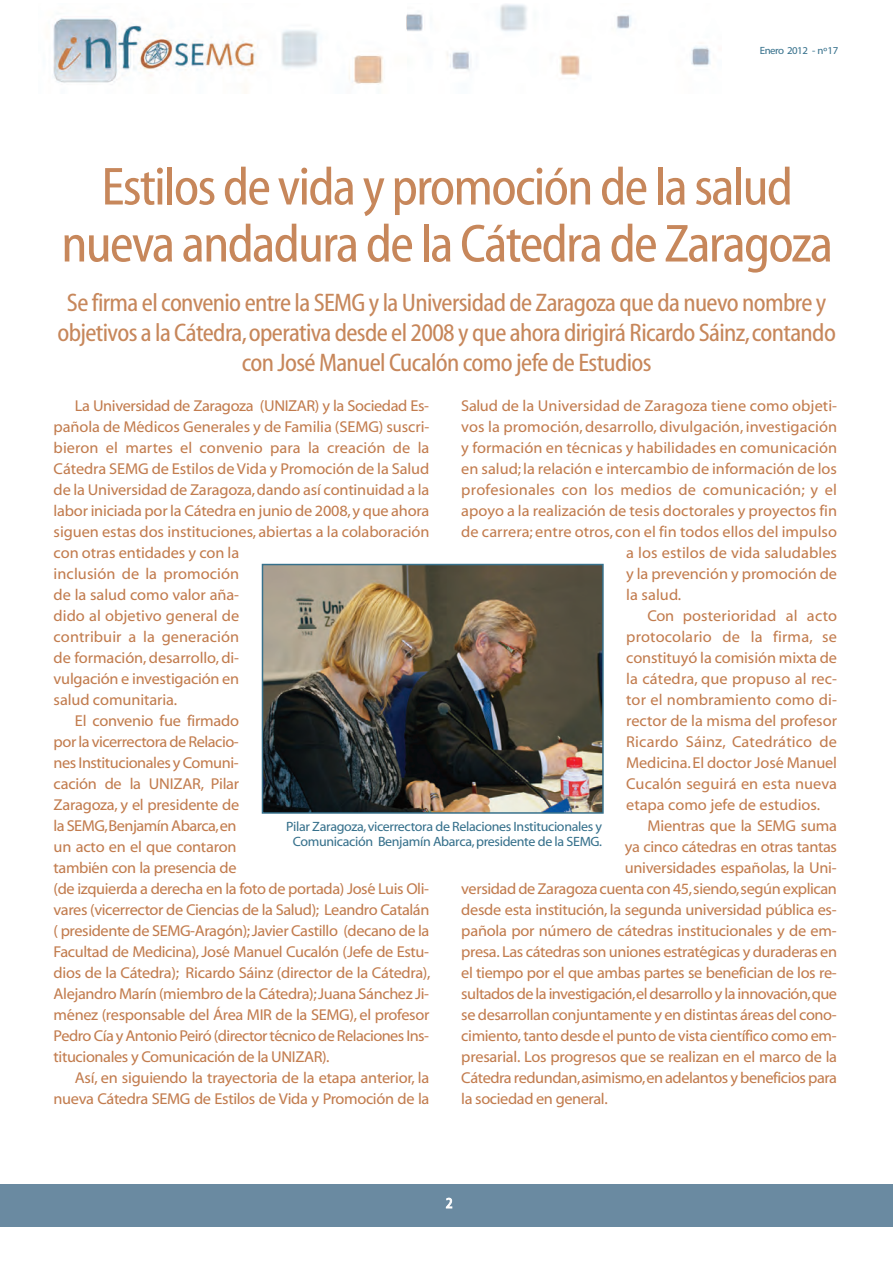
<style>
.page{position:relative;width:893px;height:1263px;background:#fff}
.page>*{position:absolute;margin:0;border:0;box-sizing:border-box;transform-origin:0 0}
.t1{font:54px/57px "Myriad Cn Web";letter-spacing:-.03em;color:#c7875b;text-align:center}
.t2{font:25.5px/30px "Myriad Cn Web";letter-spacing:-.025em;color:#c7875b;text-align:center}
.t3{font:15.75px "Myriad Web";letter-spacing:-.015em;color:#c27c4e}
.t4{font:15.75px "Myriad Web";letter-spacing:.005em;color:#c27c4e}
.t5{font:15.75px "Myriad Web";letter-spacing:-.035em;color:#c27c4e}
.t6{font:15.75px "Myriad Web";letter-spacing:.01em;color:#c27c4e}
.t7{font:15.75px "Myriad Web";letter-spacing:.015em;color:#c27c4e}
.t8{font:15px "Myriad Cn Web";color:#fff}
.t9{font:13.5px/15px "Myriad Web";letter-spacing:-.025em;color:#37718c;text-align:center}
.t10{font:10.5px "Myriad Web";letter-spacing:-.05em;color:#37718c}
</style>
<div class="page">
<div style="left:0;top:1184px;width:893px;height:43px;background:#6a8aa1"></div>
<img style="left:53px;top:4px;width:658px;height:80px">
<img style="left:265px;top:567px;width:336px;height:244px">
<div style="left:262px;top:564px;width:342px;height:250px;border:2px solid #37718c"></div>
<p class="t10" style="left:760px;top:44px;width:80px">Enero 2012 - nº17</p>
<h1 class="t1" style="left:61px;top:157px;width:773px">Estilos de vida y promoción de la salud nueva andadura de la Cátedra de Zaragoza</h1>
<h2 class="t2" style="left:57px;top:287px;width:780px">Se firma el convenio entre la SEMG y la Universidad de Zaragoza que da nuevo nombre y objetivos a la Cátedra,operativa desde el 2008 y que ahora dirigirá Ricardo Sáinz,contando con José Manuel Cucalón como jefe de Estudios</h2>
<p class="t4" style="left:461px;top:396px;width:377px">Salud de la Universidad de Zaragoza tiene como objeti-</p>
<p class="t4" style="left:461px;top:417px;width:377px">vos la promoción, desarrollo, divulgación, investigación</p>
<p class="t4" style="left:461px;top:438px;width:377px">y formación en técnicas y habilidades en comunicación</p>
<p class="t3" style="left:461px;top:459px;width:377px">en salud; la relación e intercambio de información de los</p>
<p class="t7" style="left:461px;top:480px;width:377px">profesionales con los medios de comunicación; y el</p>
<p class="t3" style="left:461px;top:501px;width:377px">apoyo a la realización de tesis doctorales y proyectos fin</p>
<p class="t4" style="left:461px;top:522px;width:377px">de carrera; entre otros, con el fin todos ellos del impulso</p>
<p class="t4" style="left:626px;top:543px;width:212px">a los estilos de vida saludables</p>
<p class="t3" style="left:626px;top:564px;width:212px">y la prevención y promoción de</p>
<p class="t3" style="left:626px;top:585px;width:57px">la salud.</p>
<p class="t6" style="left:647px;top:606px;width:191px">Con posterioridad al acto</p>
<p class="t6" style="left:626px;top:627px;width:212px">protocolario de la firma, se</p>
<p class="t3" style="left:626px;top:648px;width:212px">constituyó la comisión mixta de</p>
<p class="t6" style="left:626px;top:669px;width:212px">la cátedra, que propuso al rec-</p>
<p class="t4" style="left:626px;top:690px;width:212px">tor el nombramiento como di-</p>
<p class="t3" style="left:626px;top:711px;width:212px">rector de la misma del profesor</p>
<p class="t6" style="left:626px;top:732px;width:212px">Ricardo Sáinz, Catedrático de</p>
<p class="t3" style="left:626px;top:753px;width:212px">Medicina.El doctor José Manuel</p>
<p class="t4" style="left:626px;top:774px;width:212px">Cucalón seguirá en esta nueva</p>
<p class="t3" style="left:626px;top:795px;width:196px">etapa como jefe de estudios.</p>
<p class="t3" style="left:647px;top:816px;width:191px">Mientras que la SEMG suma</p>
<p class="t3" style="left:625px;top:837px;width:214px">ya cinco cátedras en otras tantas</p>
<p class="t3" style="left:625px;top:858px;width:214px">universidades españolas, la Uni-</p>
<p class="t3" style="left:461px;top:879px;width:377px">versidad de Zaragoza cuenta con 45,siendo,según explican</p>
<p class="t3" style="left:461px;top:900px;width:377px">desde esta institución, la segunda universidad pública es-</p>
<p class="t3" style="left:461px;top:921px;width:377px">pañola por número de cátedras institucionales y de em-</p>
<p class="t3" style="left:461px;top:942px;width:377px">presa. Las cátedras son uniones estratégicas y duraderas en</p>
<p class="t3" style="left:461px;top:963px;width:377px">el tiempo por el que ambas partes se benefician de los re-</p>
<p class="t5" style="left:461px;top:984px;width:377px">sultados de la investigación,el desarrollo y la innovación,que</p>
<p class="t3" style="left:461px;top:1005px;width:377px">se desarrollan conjuntamente y en distintas áreas del cono-</p>
<p class="t3" style="left:461px;top:1026px;width:377px">cimiento, tanto desde el punto de vista científico como em-</p>
<p class="t3" style="left:461px;top:1047px;width:377px">presarial. Los progresos que se realizan en el marco de la</p>
<p class="t3" style="left:461px;top:1068px;width:377px">Cátedra redundan,asimismo,en adelantos y beneficios para</p>
<p class="t3" style="left:461px;top:1089px;width:148px">la sociedad en general.</p>
<p class="t3" style="left:75px;top:396px;width:356px">La Universidad de Zaragoza (UNIZAR) y la Sociedad Es-</p>
<p class="t3" style="left:54px;top:417px;width:377px">pañola de Médicos Generales y de Familia (SEMG) suscri-</p>
<p class="t4" style="left:54px;top:438px;width:377px">bieron el martes el convenio para la creación de la</p>
<p class="t3" style="left:54px;top:459px;width:377px">Cátedra SEMG de Estilos de Vida y Promoción de la Salud</p>
<p class="t3" style="left:54px;top:480px;width:377px">de la Universidad de Zaragoza,dando así continuidad a la</p>
<p class="t3" style="left:54px;top:501px;width:377px">labor iniciada por la Cátedra en junio de 2008,y que ahora</p>
<p class="t3" style="left:54px;top:522px;width:377px">siguen estas dos instituciones, abiertas a la colaboración</p>
<p class="t3" style="left:54px;top:543px;width:187px">con otras entidades y con la</p>
<p class="t4" style="left:54px;top:564px;width:187px">inclusión de la promoción</p>
<p class="t3" style="left:54px;top:585px;width:187px">de la salud como valor aña-</p>
<p class="t3" style="left:54px;top:606px;width:187px">dido al objetivo general de</p>
<p class="t4" style="left:54px;top:627px;width:187px">contribuir a la generación</p>
<p class="t3" style="left:54px;top:648px;width:187px">de formación, desarrollo, di-</p>
<p class="t3" style="left:54px;top:669px;width:187px">vulgación e investigación en</p>
<p class="t3" style="left:54px;top:690px;width:125px">salud comunitaria.</p>
<p class="t3" style="left:75px;top:711px;width:166px">El convenio fue firmado</p>
<p class="t3" style="left:54px;top:732px;width:187px">por la vicerrectora de Relacio-</p>
<p class="t3" style="left:54px;top:753px;width:187px">nes Institucionales y Comuni-</p>
<p class="t3" style="left:54px;top:774px;width:187px">cación de la UNIZAR, Pilar</p>
<p class="t3" style="left:54px;top:795px;width:187px">Zaragoza, y el presidente de</p>
<p class="t5" style="left:54px;top:816px;width:184px">la SEMG,Benjamín Abarca,en</p>
<p class="t3" style="left:54px;top:837px;width:184px">un acto en el que contaron</p>
<p class="t3" style="left:54px;top:858px;width:184px">también con la presencia de</p>
<p class="t3" style="left:54px;top:879px;width:377px">(de izquierda a derecha en la foto de portada) José Luis Oli-</p>
<p class="t3" style="left:54px;top:900px;width:377px">vares (vicerrector de Ciencias de la Salud); Leandro Catalán</p>
<p class="t3" style="left:54px;top:921px;width:377px">( presidente de SEMG-Aragón);Javier Castillo (decano de la</p>
<p class="t3" style="left:54px;top:942px;width:377px">Facultad de Medicina), José Manuel Cucalón (Jefe de Estu-</p>
<p class="t3" style="left:54px;top:963px;width:378px">dios de la Cátedra); Ricardo Sáinz (director de la Cátedra),</p>
<p class="t3" style="left:54px;top:984px;width:377px">Alejandro Marín (miembro de la Cátedra);Juana Sánchez Ji-</p>
<p class="t3" style="left:54px;top:1005px;width:377px">ménez (responsable del Área MIR de la SEMG), el profesor</p>
<p class="t5" style="left:54px;top:1026px;width:377px">Pedro Cía y Antonio Peiró (director técnico de Relaciones Ins-</p>
<p class="t3" style="left:54px;top:1047px;width:277px">titucionales y Comunicación de la UNIZAR).</p>
<p class="t3" style="left:75px;top:1068px;width:356px">Así, en siguiendo la trayectoria de la etapa anterior, la</p>
<p class="t3" style="left:54px;top:1089px;width:377px">nueva Cátedra SEMG de Estilos de Vida y Promoción de la</p>
<p class="t9" style="left:286px;top:818px;width:317px">Pilar Zaragoza,vicerrectora de Relaciones Institucionales y<br>Comunicación Benjamín Abarca,presidente de la SEMG.</p>
<p class="t8" style="left:446px;top:1194px;width:8px">2</p>
</div>
